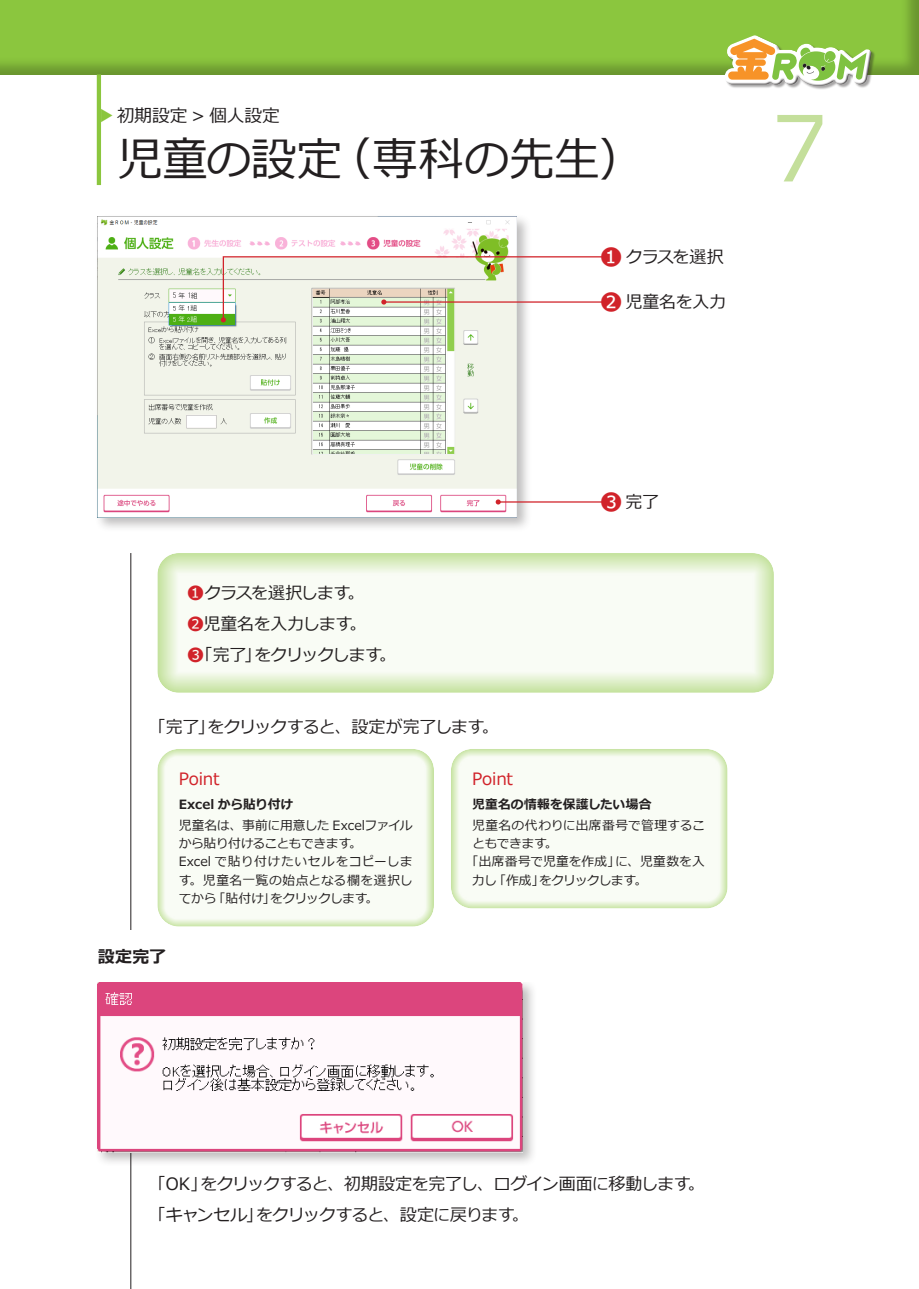
<style>
.page{position:relative;width:919px;height:1289px;background:#fff}
.page>*{position:absolute;margin:0;border:0;box-sizing:border-box;transform-origin:0 0}
.t1{font:90.3px "Meiryo UI";color:#c4df9b}
.t2{font:45.75px "Meiryo";letter-spacing:-.01em;color:#231f20}
.t3{font:17.7px "Meiryo";letter-spacing:-.005em;color:#231f20}
.t4{font:16.95px/30.6px "Meiryo";letter-spacing:-.04em;color:#231f20}
.t5{font:16.95px "Meiryo";letter-spacing:-.01em;color:#d1232a}
.t6{font:700 16.95px "Meiryo";color:#231f20}
.t7{font:12.75px/18.1px "Meiryo";letter-spacing:-.005em;color:#231f20}
.t8{font:700 12.75px "Meiryo";letter-spacing:.005em;color:#231f20}
.t9{font:12.75px "Meiryo";letter-spacing:.015em;color:#231f20}
.t10{font:12.75px "Meiryo";letter-spacing:-.06em;color:#231f20}
.s1{color:#8bc63e}
.s2{font-size:22.35px;color:#d1232a}
.s3{color:#d1232a}
</style>
<div class="page">
<div style="left:0;top:0;width:918px;height:77px;background:#231f20;opacity:.28"></div>
<div style="left:725px;top:36px;width:150px;height:54px;background:#231f20;opacity:.4"></div>
<div style="left:722px;top:32px;width:149px;height:52px;background:#fff;opacity:.75"></div>
<div style="left:725px;top:44px;width:149px;height:42px;background:#231f20;opacity:.75"></div>
<hr style="left:97px;top:77px;width:4px;height:106px;background:#8bc63e">
<hr style="left:130px;top:553px;width:1px;height:735px;background:#231f20">
<div style="left:144px;top:543px;width:644px;height:151px;background:#fff;opacity:.95"></div>
<div style="left:442px;top:740px;width:294px;height:171px;background:#fff;opacity:.95"></div>
<div style="left:149px;top:740px;width:294px;height:189px;background:#fff;opacity:.95"></div>
<div style="left:94px;top:978px;width:444px;height:189px;background:#231f20;opacity:.3"></div>
<img style="left:98px;top:982px;width:424px;height:169px">
<div style="left:98px;top:930px;width:582px;height:51px;background:#fff"></div>
<div style="left:94px;top:214px;width:438px;height:318px;background:#231f20;opacity:.3"></div>
<img style="left:98px;top:217px;width:419px;height:300px">
<svg style="left:221px;top:255px;width:382px;height:67px"></svg>
<hr style="left:498px;top:501px;width:104px;height:1px;background:#d1232a">
<svg style="left:495px;top:499px;width:5px;height:5px"></svg>
<p class="t3" style="left:97px;top:103px;width:184px"><span class="s1">▶</span>初期設定 &gt; 個人設定</p>
<h2 class="t2" style="left:117px;top:128px;width:529px">児童の設定（専科の先生）</h2>
<p class="t4" style="left:600px;top:243px;width:125px"><span class="s2">❶</span> クラスを選択</p>
<p class="t4" style="left:600px;top:288px;width:128px"><span class="s2">❷</span> 児童名を入力</p>
<h1 class="t1" style="left:771px;top:86px;width:58px">7</h1>
<p class="t4" style="left:187px;top:578px;width:210px"><span class="s3">❶</span>クラスを選択します。<br><span class="s3">❷</span>児童名を入力します。<br><span class="s3">❸</span>「完了」をクリックします。</p>
<p class="t4" style="left:600px;top:488px;width:60px"><span class="s2">❸</span>完了</p>
<p class="t4" style="left:149px;top:712px;width:351px">「完了」をクリックすると、設定が完了します。</p>
<p class="t5" style="left:472px;top:767px;width:42px">Point</p>
<p class="t8" style="left:472px;top:795px;width:181px">児童名の情報を保護したい場合</p>
<p class="t9" style="left:472px;top:816px;width:234px">児童名の代わりに出席番号で管理するこ</p>
<p class="t7" style="left:472px;top:835px;width:87px">ともできます。</p>
<p class="t7" style="left:466px;top:853px;width:240px">「出席番号で児童を作成」に、児童数を入</p>
<p class="t10" style="left:472px;top:871px;width:176px">力し「作成」をクリックします。</p>
<p class="t5" style="left:179px;top:767px;width:42px">Point</p>
<p class="t8" style="left:179px;top:795px;width:116px">Excel から貼り付け</p>
<p class="t7" style="left:179px;top:817px;width:235px">児童名は、事前に用意した Excelファイルから貼り付けることもできます。<br>Excel で貼り付けたいセルをコピーします。児童名一覧の始点となる欄を選択してから「貼付け」をクリックします。</p>
<p class="t6" style="left:98px;top:944px;width:70px">設定完了</p>
<p class="t4" style="left:149px;top:1169px;width:557px">「OK」をクリックすると、初期設定を完了し、ログイン画面に移動します。「キャンセル」をクリックすると、設定に戻ります。</p>
</div>
